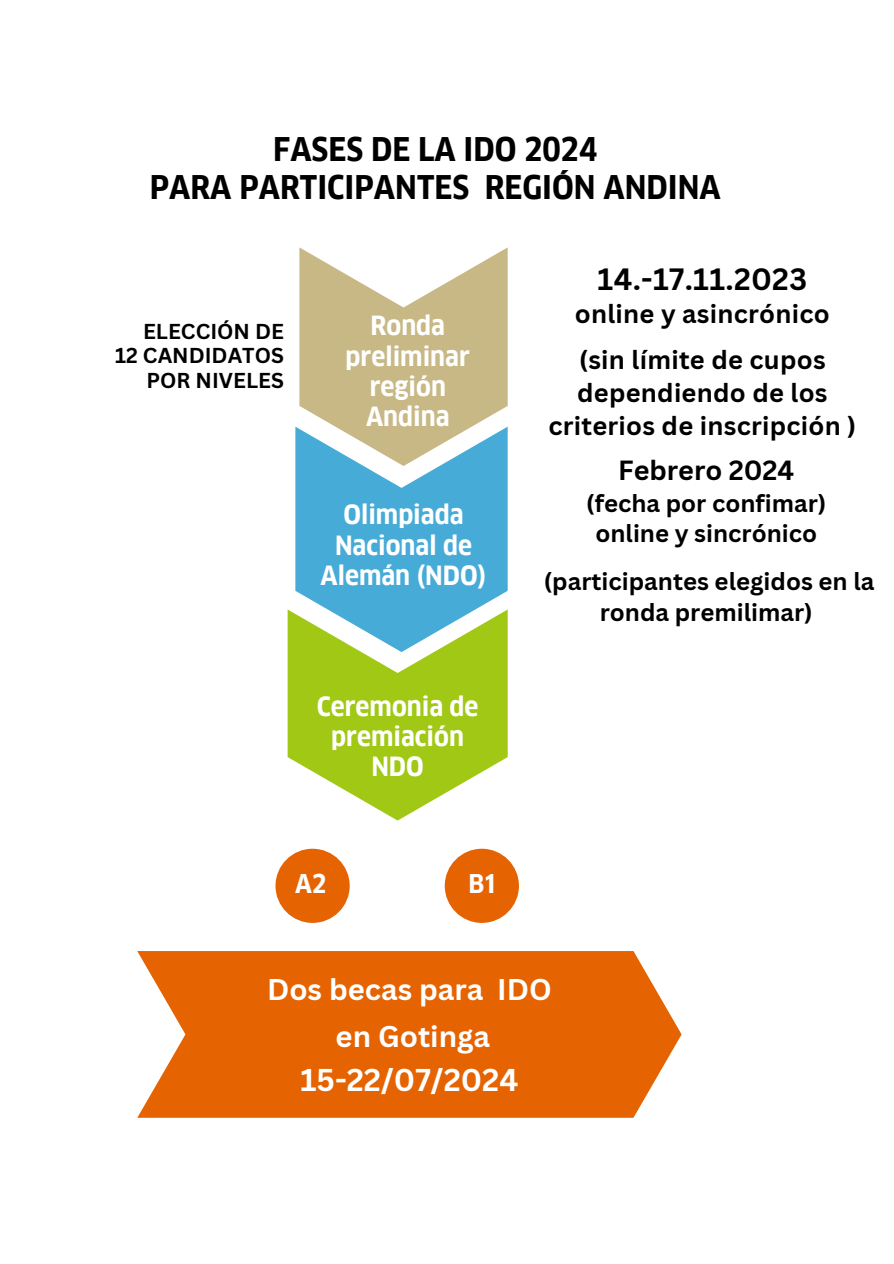
<style>
.page{position:relative;width:894px;height:1264px;background:#fff}
.page>*{position:absolute;margin:0;border:0;box-sizing:border-box;transform-origin:0 0}
.t1{font:700 31.95px "Goethe FF Clan";color:#000}
.t2{font:700 30.75px "Canva Sans";color:#fff}
.t3{font:700 30px "Canva Sans";letter-spacing:.01em;color:#000}
.t4{font:700 29.25px "Canva Sans";color:#fff}
.t5{font:700 27px "Canva Sans";color:#000}
.t6{font:700 25.8px/30.3px "Goethe FF Clan";color:#fff;text-align:center}
.t7{font:700 25.5px/32.7px "Canva Sans";letter-spacing:.01em;color:#000;text-align:center}
.t8{font:700 25.35px "Goethe FF Clan";color:#fff}
.t9{font:700 24px/30.3px "Canva Sans";color:#000;text-align:center}
.t10{font:700 21px "Canva Sans";color:#000}
</style>
<div class="page">
<svg style="left:299px;top:247px;width:208px;height:179px;fill:#c7b886"></svg>
<svg style="left:295px;top:426px;width:212px;height:183px;background:#65b5d6"></svg>
<svg style="left:287px;top:609px;width:220px;height:211px;fill:#a0c814"></svg>
<div style="left:275px;top:848px;width:74px;height:74px;background:#e56300;border-radius:50%"></div>
<div style="left:444px;top:848px;width:75px;height:74px;background:#e56300;border-radius:50%"></div>
<svg style="left:137px;top:951px;width:544px;height:166px;background:#e77016"></svg>
<p class="t1" style="left:273px;top:129px;width:325px">FASES DE LA IDO 2024</p>
<p class="t1" style="left:150px;top:167px;width:572px">PARA PARTICIPANTES REGIÓN ANDINA</p>
<p class="t10" style="left:143px;top:316px;width:142px">ELECCIÓN DE</p>
<p class="t10" style="left:115px;top:341px;width:170px">12 CANDIDATOS</p>
<p class="t10" style="left:146px;top:366px;width:139px">POR NIVELES</p>
<p class="t6" style="left:345px;top:311px;width:126px">Ronda preliminar región<br>Andina</p>
<p class="t6" style="left:320px;top:500px;width:167px">Olimpiada<br>Nacional de<br>Alemán (NDO)</p>
<p class="t6" style="left:316px;top:691px;width:163px">Ceremonia de premiación</p>
<p class="t6" style="left:371px;top:752px;width:54px">NDO</p>
<p class="t8" style="left:295px;top:867px;width:33px">A2</p>
<p class="t8" style="left:468px;top:867px;width:28px">B1</p>
<p class="t3" style="left:597px;top:257px;width:211px">14.-17.11.2023</p>
<p class="t7" style="left:574px;top:297px;width:256px">online y asincrónico</p>
<p class="t7" style="left:548px;top:343px;width:309px">(sin límite de cupos dependiendo de los criterios de inscripción )</p>
<p class="t5" style="left:618px;top:451px;width:178px">Febrero 2024</p>
<p class="t9" style="left:586px;top:487px;width:241px">(fecha por confimar)</p>
<p class="t9" style="left:595px;top:517px;width:223px">online y sincrónico</p>
<p class="t9" style="left:543px;top:566px;width:332px">(participantes elegidos en la ronda premilimar)</p>
<p class="t4" style="left:267px;top:968px;width:286px">Dos becas para IDO</p>
<p class="t4" style="left:335px;top:1016px;width:156px">en Gotinga</p>
<p class="t2" style="left:300px;top:1058px;width:219px">15-22/07/2024</p>
</div>
